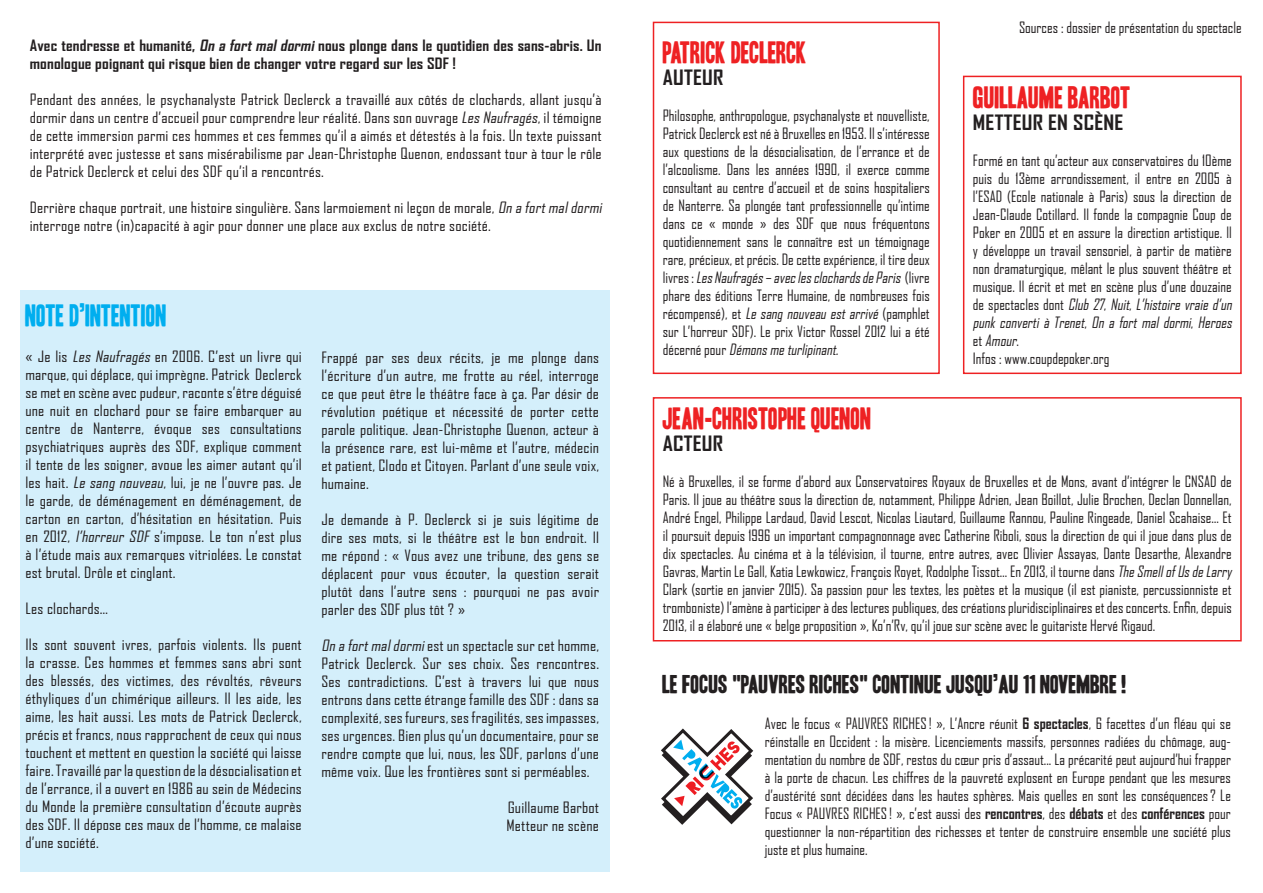
<style>
.page{position:relative;width:1263px;height:893px;background:#fff}
.page>*{position:absolute;margin:0;border:0;box-sizing:border-box;transform-origin:0 0}
.t1{font:27px "Headline HPLHS One";color:#ee2123}
.t2{font:27px "Headline HPLHS One";color:#00aeef}
.t3{font:22.5px "Headline HPLHS One";color:#231f20;scale:1.09 1}
.t4{font:700 20.25px "Agency FB";letter-spacing:.01em;color:#231f20;scale:1.11 1}
.t5{font:15px/18px "Agency FB";color:#231f20;text-align:justify}
.t6{font:15px/18px "Agency FB";color:#231f20;text-align:justify;scale:1.1 1}
.t7{font:700 15px/18px "Agency FB";letter-spacing:.01em;color:#231f20;scale:1.1 1}
.s1{font-style:italic}
.s2{font-weight:700}
</style>
<div class="page">
<div style="left:21px;top:290px;width:589px;height:582px;background:#d4effb"></div>
<div style="left:653px;top:22px;width:287px;height:352px;border:2px solid #ee2123"></div>
<div style="left:653px;top:397px;width:589px;height:244px;border:2px solid #ee2123"></div>
<div style="left:963px;top:76px;width:279px;height:298px;border:2px solid #ee2123"></div>
<svg style="left:661px;top:728px;width:93px;height:97px"></svg>
<p class="t7" style="left:30px;top:36px;width:521px">Avec tendresse et humanité, <span class="s1">On a fort mal dormi</span> nous plonge dans le quotidien des sans-abris. Un monologue poignant qui risque bien de changer votre regard sur les SDF !</p>
<p class="t6" style="left:30px;top:90px;width:521px">Pendant des années, le psychanalyste Patrick Declerck a travaillé aux côtés de clochards, allant jusqu’à dormir dans un centre d’accueil pour comprendre leur réalité. Dans son ouvrage <span class="s1">Les Naufragés</span>, il témoigne de cette immersion parmi ces hommes et ces femmes qu’il a aimés et détestés à la fois. Un texte puissant interprété avec justesse et sans misérabilisme par Jean-Christophe Quenon, endossant tour à tour le rôle de Patrick Declerck et celui des SDF qu’il a rencontrés.</p>
<p class="t6" style="left:30px;top:198px;width:524px">Derrière chaque portrait, une histoire singulière. Sans larmoiement ni leçon de morale, <span class="s1">On a fortmaldormi </span>interroge notre (in)capacité à agir pour donner une place aux exclus de notre société.</p>
<p class="t2" style="left:26px;top:300px;width:143px">NOTE D’INTENTION</p>
<p class="t6" style="left:26px;top:348px;width:253px">« Je lis <span class="s1">Les Naufragés</span> en 2006. C’est un livre qui marque, qui déplace, qui imprègne. Patrick Declerck se met en scène avec pudeur, raconte s’être déguisé une nuit en clochard pour se faire embarquer au centre de Nanterre, évoque ses consultations psychiatriques auprès des SDF, explique comment il tente de les soigner, avoue les aimer autant qu’il les hait. <span class="s1">Le sang nouveau</span>, lui, je ne l’ouvre pas. Je le garde, de déménagement en déménagement, de carton en carton, d’hésitation en hésitation. Puis en 2012, <span class="s1">l’horreur SDF</span> s’impose. Le ton n’est plus à l’étude mais aux remarques vitriolées. Le constat est brutal. Drôle et cinglant.</p>
<p class="t6" style="left:26px;top:600px;width:77px">Les clochards…</p>
<p class="t6" style="left:26px;top:636px;width:253px">Ils sont souvent ivres, parfois violents. Ils puent la crasse. Ces hommes et femmes sans abri sont des blessés, des victimes, des révoltés, rêveurs éthyliques d’un chimérique ailleurs. Il les aide, les aime, les hait aussi. Les mots de Patrick Declerck, précis et francs, nous rapprochent de ceux qui nous touchent et mettent en question la société qui laisse faire. Travaillé par la question de la désocialisation et de l’errance, il a ouvert en 1986 au sein de Médecins du Monde la première consultation d’écoute auprès des SDF. Il dépose ces maux de l’homme, ce malaise d’une société.</p>
<p class="t6" style="left:321px;top:348px;width:254px">Frappé par ses deux récits, je me plonge dans l’écriture d’un autre, me frotte au réel, interroge ce que peut être le théâtre face à ça. Par désir de révolution poétique et nécessité de porter cette parole politique. Jean-Christophe Quenon, acteur à la présence rare, est lui-même et l’autre, médecin et patient, Clodo et Citoyen. Parlant d’une seule voix, humaine.</p>
<p class="t6" style="left:321px;top:510px;width:254px">Je demande à P. Declerck si je suis légitime de dire ses mots, si le théâtre est le bon endroit. Il me répond : « Vous avez une tribune, des gens se déplacent pour vous écouter, la question serait plutôt dans l’autre sens : pourquoi ne pas avoir parler des SDF plus tôt ? »</p>
<p class="t6" style="left:321px;top:636px;width:254px"><span class="s1">On a fortmaldormi</span>est un spectacle sur cet homme, Patrick Declerck. Sur ses choix. Ses rencontres.<br>Ses contradictions. C’est à travers lui que nous entrons dans cette étrange famille des SDF : dans sa complexité, ses fureurs, ses fragilités, ses impasses, ses urgences. Bien plus qu’un documentaire, pour se rendre compte que lui, nous, les SDF, parlons d’une même voix. Que les frontières sont si perméables.</p>
<p class="t6" style="left:508px;top:798px;width:85px">Guillaume Barbot</p>
<p class="t6" style="left:507px;top:816px;width:86px">Metteur ne scène</p>
<p class="t1" style="left:663px;top:36px;width:146px">PATRICK DECLERCK</p>
<p class="t4" style="left:663px;top:65px;width:56px">AUTEUR</p>
<p class="t5" style="left:663px;top:106px;width:269px">Philosophe, anthropologue, psychanalyste et nouvelliste, Patrick Declerck est né à Bruxelles en 1953. Il s’intéresse aux questions de la désocialisation, de l’errance et de l’alcoolisme. Dans les années 1990, il exerce comme consultant au centre d’accueil et de soins hospitaliers de Nanterre. Sa plongée tant professionnelle qu’intime dans ce « monde » des SDF que nous fréquentons quotidiennement sans le connaître est un témoignage rare, précieux, et précis. De cette expérience, il tire deux l i v r e s : <span class="s1">LesNaufragés– aveclesclochardsdeParis</span> ( l i v r e phare des éditions Terre Humaine, de nombreuses fois récompensé), et <span class="s1">Le sang nouveau est arrivé</span> (pamphlet sur L’horreur SDF). Le prix Victor Rossel 2012 lui a été d é c e r n é p o u r <span class="s1">Démonsmeturlipinant.</span></p>
<p class="t5" style="left:1019px;top:18px;width:224px">Sources : dossier de présentation du spectacle</p>
<p class="t1" style="left:973px;top:81px;width:160px">GUILLAUME BARBOT</p>
<p class="t4" style="left:973px;top:110px;width:137px">METTEUR EN SCÈNE</p>
<p class="t5" style="left:973px;top:151px;width:263px;text-align:left">Formé en tant qu’acteur aux conservatoires du 10ème puis du 13ème arrondissement, il entre en 2005 à l’ESAD (Ecole nationale à Paris) sous la direction de Jean-Claude Cotillard. Il fonde la compagnie Coup de Poker en 2005 et en assure la direction artistique. ll y développe un travail sensoriel, à partir de matière non dramaturgique, mêlant le plus souvent théâtre et musique. Il écrit et met en scène plus d’une douzaine d e s p e c t a c l e s d o n t <span class="s1">Club 27</span>, <span class="s1">Nuit</span>, <span class="s1">L’histoire vraie d’un punk converti à Trenet</span>, <span class="s1">On a fort mal dormi</span>, <span class="s1">Heroes </span>e t <span class="s1">Amour</span>.</p>
<p class="t5" style="left:973px;top:349px;width:138px">Infos : www.coupdepoker.org</p>
<p class="t1" style="left:663px;top:403px;width:210px">JEAN-CHRISTOPHE QUENON</p>
<p class="t4" style="left:663px;top:431px;width:56px">ACTEUR</p>
<p class="t5" style="left:663px;top:473px;width:574px;text-align:left">Né à Bruxelles, il se forme d’abord aux Conservatoires Royaux de Bruxelles et de Mons, avant d’intégrer le CNSAD de Paris. Il joue au théâtre sous la direction de, notamment, Philippe Adrien, Jean Boillot, Julie Brochen, Declan Donnellan, André Engel, Philippe Lardaud, David Lescot, Nicolas Liautard, Guillaume Rannou, Pauline Ringeade, Daniel Scahaise… Et il poursuit depuis 1996 un important compagnonnage avec Catherine Riboli, sous la direction de qui il joue dans plus de dix spectacles. Au cinéma et à la télévision, il tourne, entre autres, avec Olivier Assayas, Dante Desarthe, Alexandre Gavras, Martin Le Gall, Katia Lewkowicz, François Royet, Rodolphe Tissot… En 2013, il tourne dans <span class="s1">TheSmellofUsdeLarry </span>Clark (sortie en janvier 2015). Sa passion pour les textes, les poètes et la musique (il est pianiste, percussionniste et tromboniste) l’amène à participer à des lectures publiques, des créations pluridisciplinaires et des concerts. Enfin, depuis 2013, il a élaboré une « belge proposition », Ko’n’Rv, qu’il joue sur scène avec le guitariste Hervé Rigaud.</p>
<p class="t3" style="left:663px;top:671px;width:428px">LE FOCUS "PAUVRES RICHES" CONTINUE JUSQU’AU 11 NOVEMBRE!</p>
<p class="t5" style="left:765px;top:714px;width:468px">Avec le focus « PAUVRES RICHES ! », L’Ancre réunit <span class="s2">6 spectacles</span>, 6 facettes d’un fléau qui se réinstalle en Occident : la misère. Licenciements massifs, personnes radiées du chômage, aug&shy;mentation du nombre de SDF, restos du cœur pris d’assaut... La précarité peut aujourd’hui frapper à la porte de chacun. Les chiffres de la pauvreté explosent en Europe pendant que les mesures d’austérité sont décidées dans les hautes sphères. Mais quelles en sont les conséquences? Le Focus « PAUVRES RICHES ! », c’est aussi des <span class="s2">rencontres</span>, des <span class="s2">débats</span> et des <span class="s2">conférences</span> pour questionner la non-répartition des richesses et tenter de construire ensemble une société plus juste et plus humaine.</p>
</div>
